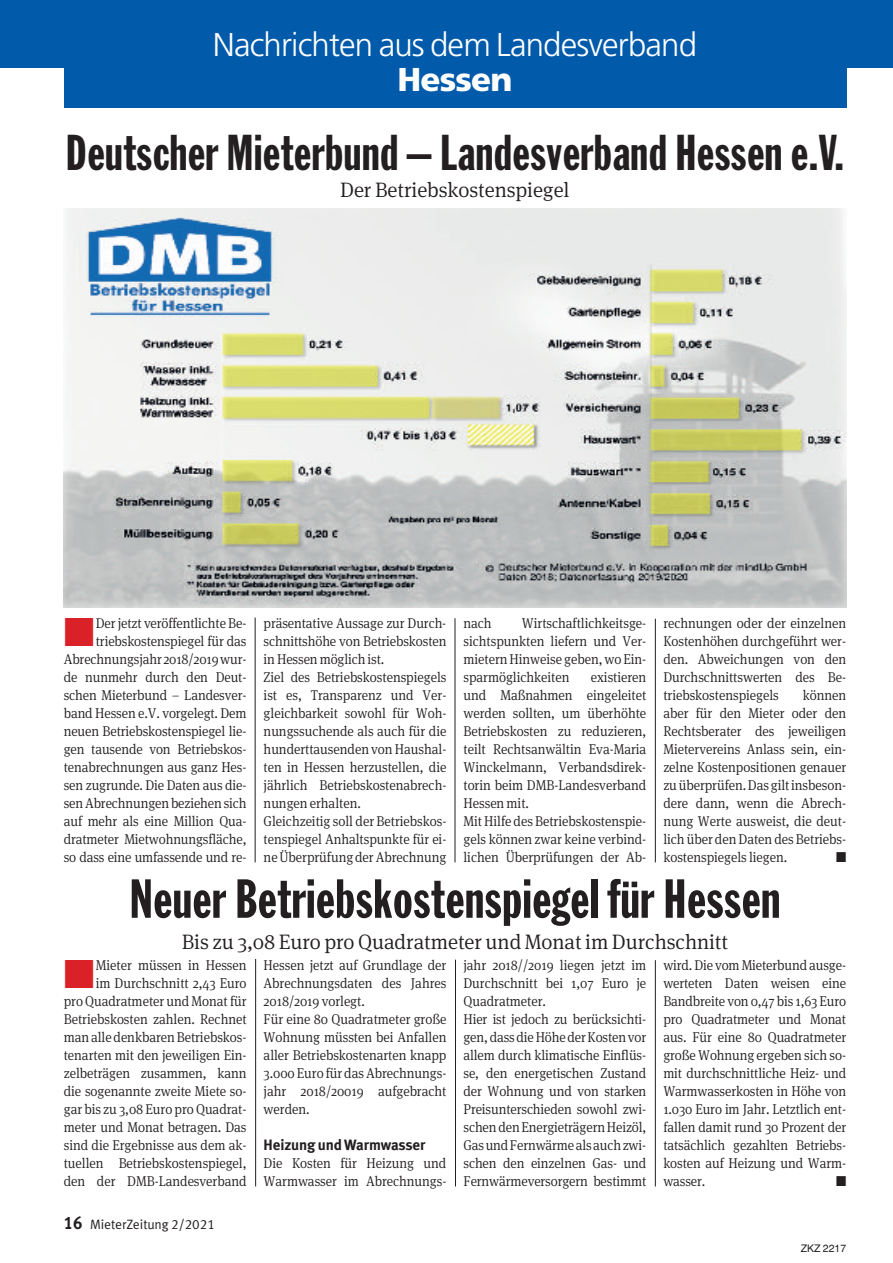
<style>
.page{position:relative;width:893px;height:1263px;background:#fff}
.page>*{position:absolute;margin:0;border:0;box-sizing:border-box;transform-origin:0 0}
.t1{font:54px "Franklin Gothic Extra Cond";letter-spacing:.01em;color:#231f20}
.t2{font:49.5px "Franklin Gothic Extra Cond";letter-spacing:.01em;color:#231f20}
.t3{font:300 33px "Frutiger";letter-spacing:-.025em;color:#fff}
.t4{font:900 33px "Frutiger";letter-spacing:-.025em;color:#fff}
.t5{font:300 21px "Meta Serif OT";letter-spacing:-.005em;color:#231f20}
.t6{font:700 15px "VZ Meta LF";letter-spacing:-.01em;color:#231f20}
.t7{font:300 14.25px/18px "Meta Serif OT";letter-spacing:-.005em;color:#231f20;scale:.94 1}
.t8{font:14.25px "Zapf Dingbats";color:#231f20;scale:.94 1}
.t9{font:13.5px "VZ Meta LF";color:#231f20}
.t10{font:10.5px "Helvetica";color:#231f20}
.s1{color:#db2128}
.s2{font-weight:700;font-size:18px}
</style>
<div class="page">
<div style="left:0;top:0;width:893px;height:67px;background:#015aaa"></div>
<div style="left:64px;top:66px;width:782px;height:42px;background:#015aaa"></div>
<hr style="left:655px;top:619px;width:1px;height:243px;background:#231f20">
<hr style="left:455px;top:960px;width:1px;height:226px;background:#231f20">
<hr style="left:655px;top:960px;width:1px;height:226px;background:#231f20">
<hr style="left:255px;top:959px;width:1px;height:227px;background:#231f20">
<hr style="left:455px;top:618px;width:1px;height:244px;background:#231f20">
<hr style="left:255px;top:617px;width:1px;height:245px;background:#231f20">
<img style="left:64px;top:208px;width:782px;height:399px">
<h3 class="t3" style="left:213px;top:32px;width:486px">Nachrichten aus dem Landesverband</h3>
<h3 class="t4" style="left:397px;top:66px;width:116px">Hessen</h3>
<h2 class="t2" style="left:66px;top:135px;width:780px">Deutscher Mieterbund – Landesverband Hessen e.V.</h2>
<h3 class="t5" style="left:340px;top:182px;width:231px">Der Betriebskostenspiegel</h3>
<p class="t7" style="left:64px;top:615px;width:196px;text-align:right"><span class="s1">■</span>Der jetzt veröffentlichte Be&shy;triebskostenspiegel für das<br>Abrechnungsjahr 2018/2019wur&shy;de nunmehr durch den Deut&shy;schen Mieterbund – Landesver&shy;band Hessen e.V. vorgelegt. Dem neuen Betriebskostenspiegel lie&shy;gen tausende von Betriebskos&shy;tenabrechnungen aus ganz Hes&shy;sen zugrunde. Die Daten aus die&shy;senAbrechnungenbeziehensich auf mehr als eine Million Qua&shy;dratmeter Mietwohnungsfläche, so dass eine umfassende und re-</p>
<p class="t7" style="left:264px;top:615px;width:196px">präsentative Aussage zur Durch&shy;schnittshöhe von Betriebskosten in Hessen möglich ist.<br>Ziel des Betriebskostenspiegels ist es, Transparenz und Ver&shy;gleichbarkeit sowohl für Woh&shy;nungssuchende als auch für die hunderttausenden von Haushal&shy;ten in Hessen herzustellen, die jährlich Betriebskostenabrech&shy;nungen erhalten.<br>Gleichzeitig soll der Betriebskos&shy;tenspiegel Anhaltspunkte für ei&shy;neÜberprüfungderAbrechnung</p>
<p class="t7" style="left:463px;top:615px;width:32px">nach</p>
<p class="t7" style="left:463px;top:615px;width:196px;text-align:justify;text-indent:58px">Wirtschaftlichkeitsge&shy;sichtspunkten liefern und Ver&shy;mietern Hinweise geben,wo Ein&shy;sparmöglichkeiten</p>
<p class="t7" style="left:463px;top:669px;width:196px;text-indent:127px">existieren und Maßnahmen eingeleitet werden sollten, um überhöhte<br>Betriebskosten zu reduzieren, teilt Rechtsanwältin Eva-Maria<br>Winckelmann, Verbandsdirek&shy;torin beim DMB-Landesverband<br>Hessen mit.<br>Mit Hilfe des Betriebskostenspie&shy;gels können zwar keine verbind&shy;lichen Überprüfungen der Ab-</p>
<p class="t7" style="left:663px;top:615px;width:196px;text-align:justify">rechnungen oder der einzelnen Kostenhöhen durchgeführt wer&shy;den. Abweichungen von den Durchschnittswerten des Be&shy;triebskostenspiegels</p>
<p class="t7" style="left:663px;top:687px;width:196px;text-align:justify;text-indent:139px">können aber für den Mieter oder den Rechtsberater des jeweiligen Mietervereins Anlass sein, ein&shy;zelne Kostenpositionen genauer zuüberprüfen.Dasgiltinsbeson&shy;dere dann, wenn die Abrech&shy;nung Werte ausweist, die deut&shy;lich über den Daten des Betriebs&shy;kostenspiegels liegen.</p>
<p class="t8" style="left:836px;top:849px;width:12px">■</p>
<h1 class="t1" style="left:130px;top:879px;width:652px">Neuer Betriebskostenspiegel für Hessen</h1>
<h3 class="t5" style="left:182px;top:934px;width:548px">Bis zu 3,08 Euro pro Quadratmeter und Monat im Durchschnitt</h3>
<p class="t7" style="left:64px;top:957px;width:196px;text-align:right"><span class="s1">■</span>Mieter müssen in Hessen im Durchschnitt 2,43 Euro<br>pro Quadratmeter und Monat für<br>Betriebskosten zahlen. Rechnet manalledenkbarenBetriebskos&shy;tenarten mit den jeweiligen Ein&shy;zelbeträgen zusammen, kann die sogenannte zweite Miete so&shy;gar bis zu 3,08 Euro pro Quadrat&shy;meter und Monat betragen. Das sind die Ergebnisse aus dem ak&shy;tuellen Betriebskostenspiegel, den der DMB-Landesverband</p>
<p class="t7" style="left:663px;top:957px;width:196px;text-align:justify">wird. Die vom Mieterbund ausge&shy;werteten Daten weisen eine Bandbreite von 0,47 bis 1,63 Euro pro Quadratmeter und Monat aus. Für eine 80 Quadratmeter große Wohnung ergeben sich so&shy;mit durchschnittliche Heiz- und Warmwasserkosten in Höhe von 1.030 Euro im Jahr. Letztlich ent&shy;fallen damit rund 30 Prozent der tatsächlich gezahlten Betriebs&shy;kosten auf Heizung und Warm&shy;wasser.</p>
<p class="t7" style="left:463px;top:957px;width:196px">jahr 2018//2019 liegen jetzt im<br>Durchschnitt bei 1,07 Euro je<br>Quadratmeter.<br>Hier ist jedoch zu berücksichti&shy;gen,dassdieHöhederKostenvor allem durch klimatische Einflüs&shy;se, den energetischen Zustand der Wohnung und von starken<br>Preisunterschieden sowohl zwi&shy;schendenEnergieträgernHeizöl,<br>GasundFernwärmealsauchzwi&shy;schen den einzelnen Gas- und<br>Fernwärmeversorgern bestimmt</p>
<p class="t7" style="left:264px;top:957px;width:196px">Hessen jetzt auf Grundlage der<br>Abrechnungsdaten des Jahres<br>2018/2019 vorlegt.<br>Für eine 80 Quadratmeter große<br>Wohnung müssten bei Anfallen aller Betriebskostenarten knapp<br>3.000 Euro für dasAbrechnungs&shy;jahr 2018/20019 aufgebracht werden.</p>
<p class="t6" style="left:264px;top:1136px;width:163px">Heizung und Warmwasser</p>
<p class="t7" style="left:264px;top:1155px;width:196px">Die Kosten für Heizung und<br>Warmwasser im Abrechnungs-</p>
<p class="t8" style="left:836px;top:1173px;width:12px">■</p>
<p class="t9" style="left:64px;top:1216px;width:153px"><span class="s2">16</span> MieterZeitung 2/2021</p>
<p class="t10" style="left:801px;top:1242px;width:47px">ZKZ 2217</p>
</div>
